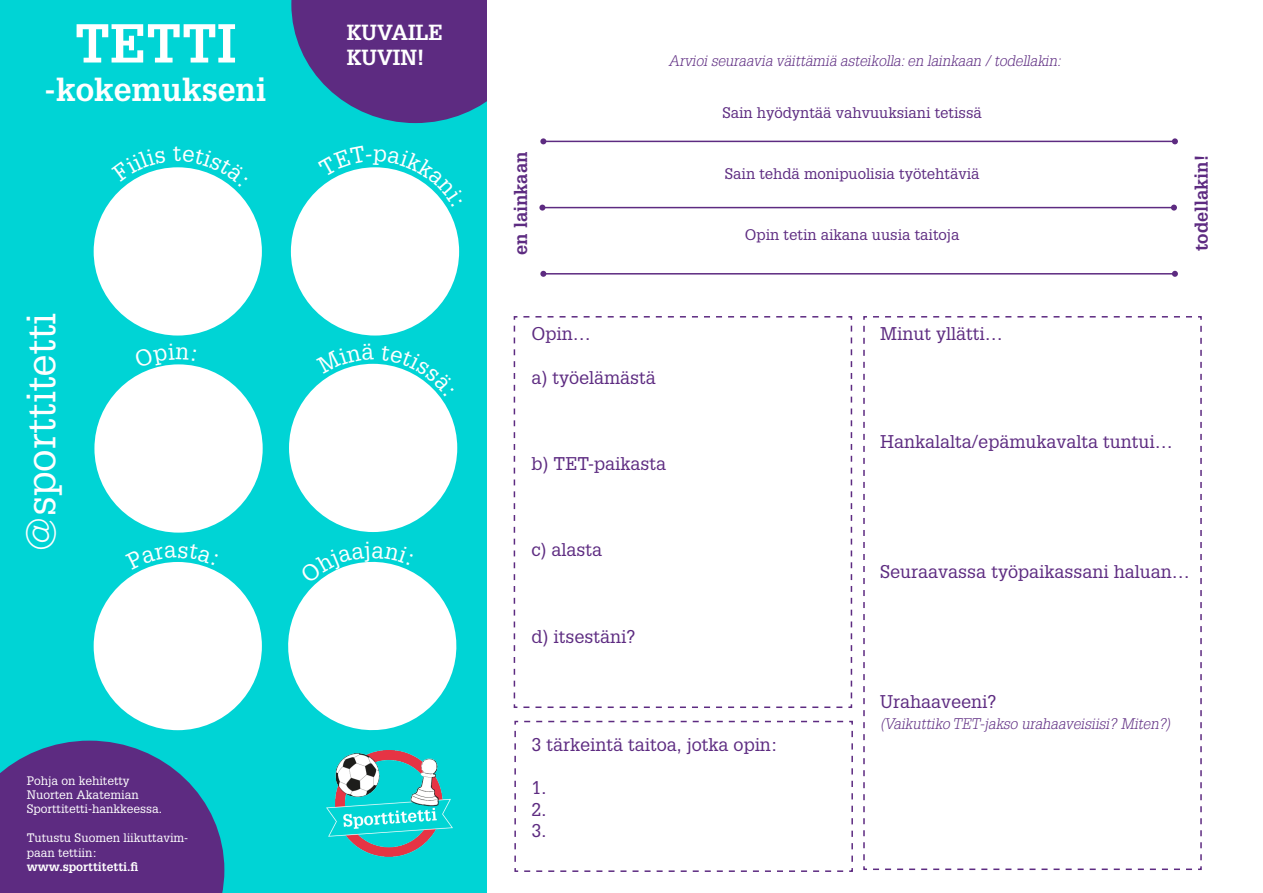
<style>
.page{position:relative;width:1263px;height:893px;background:#fff}
.page>*{position:absolute;margin:0;border:0;box-sizing:border-box;transform-origin:0 0}
.t1{font:700 53.55px "Glypha LT Std";color:#fff}
.t2{font:40.05px "Glypha LT Std";color:#fff}
.t3{font:700 32.1px "Glypha LT Std";color:#fff}
.t4{font:22.5px "Glypha LT Std";color:#fff}
.t5{font:700 21.45px "Glypha LT Std";color:#fff}
.t6{font:18px "Glypha LT Std";color:#5d2b81}
.t7{font:700 18px "Glypha LT Std";color:#5d2b81}
.t8{font:italic 300 15px "Glypha LT Std";color:#5d2b81}
.t9{font:15px "Glypha LT Std";color:#5d2b81}
.t10{font:12px/14.4px "Glypha LT Std";color:#fff}
.t11{font:700 12px "Glypha LT Std";color:#fff}
</style>
<div class="page">
<div style="left:0;top:0;width:519px;height:893px;background:#00d4d5"></div>
<div style="left:289px;top:364px;width:168px;height:168px;background:#fff;border-radius:50%"></div>
<div style="left:291px;top:167px;width:168px;height:169px;background:#fff;border-radius:50%"></div>
<div style="left:94px;top:562px;width:168px;height:168px;background:#fff;border-radius:50%"></div>
<div style="left:94px;top:364px;width:169px;height:169px;background:#fff;border-radius:50%"></div>
<div style="left:94px;top:167px;width:168px;height:169px;background:#fff;border-radius:50%"></div>
<svg style="left:291px;top:0;width:196px;height:123px"></svg>
<svg style="left:0;top:741px;width:224px;height:152px;background:#51408b"></svg>
<img style="left:327px;top:750px;width:125px;height:106px">
<div style="left:487px;top:0;width:774px;height:893px;background:#fff"></div>
<hr style="left:543px;top:141px;width:632px;height:1px;background:#5d2b81">
<svg style="left:540px;top:138px;width:6px;height:6px"></svg>
<svg style="left:1172px;top:138px;width:6px;height:6px"></svg>
<hr style="left:542px;top:207px;width:632px;height:1px;background:#5d2b81">
<svg style="left:539px;top:205px;width:6px;height:6px"></svg>
<svg style="left:1171px;top:205px;width:6px;height:6px"></svg>
<hr style="left:543px;top:273px;width:632px;height:2px;background:#5d2b81">
<svg style="left:540px;top:271px;width:6px;height:6px"></svg>
<svg style="left:1172px;top:271px;width:6px;height:6px"></svg>
<svg style="left:513px;top:316px;width:340px;height:392px"></svg>
<svg style="left:514px;top:720px;width:339px;height:152px"></svg>
<svg style="left:863px;top:316px;width:339px;height:554px"></svg>
<svg style="left:333px;top:363px;width:41px;height:11px"></svg>
<svg style="left:381px;top:364px;width:58px;height:32px"></svg>
<svg style="left:288px;top:561px;width:169px;height:170px"></svg>
<svg style="left:318px;top:167px;width:129px;height:40px"></svg>
<svg style="left:142px;top:562px;width:72px;height:8px"></svg>
<svg style="left:154px;top:364px;width:42px;height:4px"></svg>
<svg style="left:130px;top:168px;width:36px;height:14px"></svg>
<svg style="left:183px;top:167px;width:49px;height:20px"></svg>
<p class="t1" style="left:75px;top:10px;width:163px">TETTI</p>
<p class="t3" style="left:44px;top:70px;width:224px">-kokemukseni</p>
<p class="t2" style="left:17px;top:552px;width:241px;rotate:-90deg">@sporttitetti</p>
<p class="t4" style="left:173px;top:140px;width:10px">t</p>
<p class="t10" style="left:27px;top:773px;width:104px">Pohja on kehitetty</p>
<p class="t10" style="left:27px;top:787px;width:113px">Nuorten Akatemian</p>
<p class="t10" style="left:27px;top:802px;width:137px">Sporttitetti-hankkeessa.</p>
<p class="t10" style="left:27px;top:830px;width:163px">Tutustu Suomen liikuttavim&shy;paan tettiin:</p>
<p class="t11" style="left:27px;top:859px;width:113px">www.sporttitetti.fi</p>
<p class="t5" style="left:347px;top:19px;width:97px">KUVAILE</p>
<p class="t5" style="left:347px;top:44px;width:79px">KUVIN!</p>
<p class="t8" style="left:668px;top:52px;width:397px">Arvioiseuraavia väittämiä asteikolla:en lainkaan /todellakin:</p>
<p class="t9" style="left:722px;top:104px;width:261px">Sain hyödyntää vahvuuksiani tetissä</p>
<p class="t7" style="left:510px;top:255px;width:105px;rotate:-90deg">en lainkaan</p>
<p class="t7" style="left:1190px;top:251px;width:97px;rotate:-90deg">todellakin!</p>
<p class="t9" style="left:725px;top:165px;width:256px">Sain tehdä monipuolisia työtehtäviä</p>
<p class="t9" style="left:745px;top:226px;width:216px">Opin tetin aikana uusia taitoja</p>
<p class="t6" style="left:531px;top:323px;width:61px">Opin…</p>
<p class="t6" style="left:531px;top:366px;width:126px">a) työelämästä</p>
<p class="t6" style="left:531px;top:453px;width:136px">b) TET-paikasta</p>
<p class="t6" style="left:531px;top:539px;width:72px">c) alasta</p>
<p class="t6" style="left:531px;top:625px;width:105px">d) itsestäni?</p>
<p class="t6" style="left:531px;top:733px;width:248px">3 tärkeintä taitoa, jotka opin:</p>
<p class="t6" style="left:531px;top:777px;width:17px">1.</p>
<p class="t6" style="left:531px;top:798px;width:17px">2.</p>
<p class="t6" style="left:531px;top:820px;width:17px">3.</p>
<p class="t6" style="left:880px;top:323px;width:124px">Minut yllätti…</p>
<p class="t6" style="left:880px;top:431px;width:294px">Hankalalta/epämukavalta tuntui…</p>
<p class="t6" style="left:880px;top:561px;width:311px">Seuraavassa työpaikassani haluan…</p>
<p class="t6" style="left:880px;top:690px;width:118px">Urahaaveeni?</p>
<p class="t8" style="left:880px;top:715px;width:295px">(Vaikuttiko TET-jakso urahaaveisiisi? Miten?)</p>
</div>
